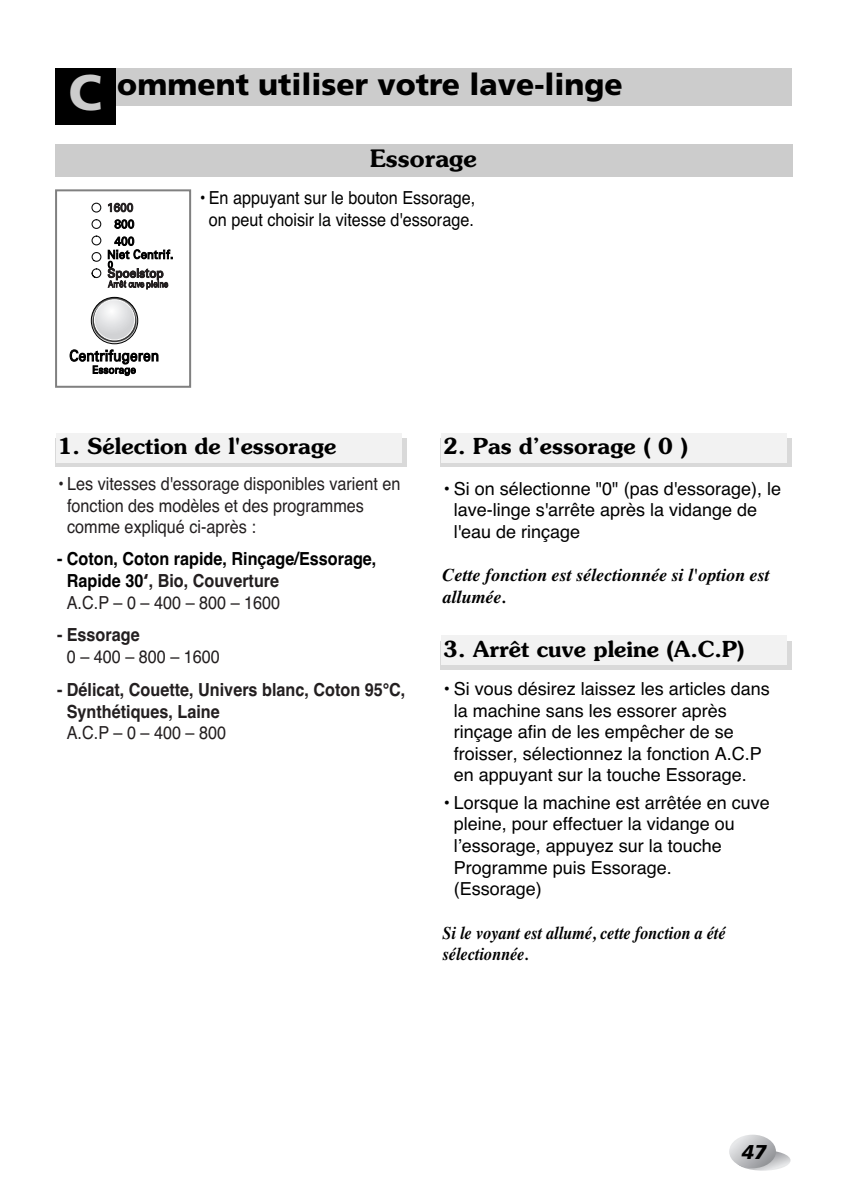
<style>
.page{position:relative;width:850px;height:1190px;background:#fff}
.page>*{position:absolute;margin:0;border:0;box-sizing:border-box;transform-origin:0 0}
.t1{font:900 30px "Frutiger";color:#000}
.t2{font:600 24px "Souvenir";color:#000}
.t3{font:600 22px "Souvenir";color:#000}
.t4{font:italic 900 20px "Frutiger";color:#000}
.t5{font:18px/21.6px "Helvetica";color:#000}
.t6{font:18px/21.6px "Helvetica";color:#231f20;scale:.9 1}
.t7{font:700 18px/21.6px "Helvetica";color:#000;scale:.9 1}
.t8{font:700 18px/21.6px "Helvetica";color:#231f20;scale:.9 1}
.t9{font:18px/21.6px "Helvetica";color:#000;text-align:center;scale:.9 1}
.t10{font:italic 700 18px/21.6px "Times";color:#000;scale:.9 1}
.t11{font:italic 700 18px/21.6px "Times";color:#000}
.s1{font-size:50px;color:#ccc}
.s2{font-family:"Univers";font-weight:900;color:#231f20}
.s3{color:#231f20}
.s4{font-weight:400;color:#231f20}
</style>
<div class="page">
<svg style="left:736px;top:1150px;width:55px;height:21px"></svg>
<svg style="left:729px;top:1135px;width:47px;height:33px"></svg>
<div style="left:55px;top:68px;width:736px;height:37px;background:#ccc"></div>
<div style="left:55px;top:68px;width:60px;height:57px;background:#000"></div>
<div style="left:55px;top:144px;width:737px;height:33px;background:#ccc"></div>
<svg style="left:91px;top:297px;width:47px;height:47px"></svg>
<div style="left:91px;top:297px;width:47px;height:47px;border:1px solid #000;border-radius:50%"></div>
<svg style="left:91px;top:202px;width:11px;height:77px"></svg>
<svg style="left:70px;top:350px;width:88px;height:26px"></svg>
<svg style="left:115px;top:220px;width:18px;height:9px"></svg>
<svg style="left:128px;top:220px;width:6px;height:9px"></svg>
<svg style="left:108px;top:237px;width:64px;height:52px"></svg>
<div style="left:127px;top:203px;width:6px;height:9px;border:1px solid #231f20;border-radius:50%"></div>
<svg style="left:108px;top:203px;width:24px;height:9px"></svg>
<div style="left:121px;top:203px;width:5px;height:9px;border:1px solid #231f20;border-radius:50%"></div>
<div style="left:55px;top:189px;width:136px;height:199px;border:2px solid #808080"></div>
<div style="left:441px;top:641px;width:351px;height:29px;background:#d9d9d9"></div>
<div style="left:441px;top:636px;width:346px;height:29px;background:#f2f2f2"></div>
<div style="left:55px;top:438px;width:352px;height:29px;background:linear-gradient(to right,#e6e6e6,#e5e5e5)"></div>
<div style="left:56px;top:433px;width:346px;height:29px;background:#f2f2f2"></div>
<div style="left:441px;top:438px;width:351px;height:29px;background:linear-gradient(to right,#e6e6e6,#e5e5e5)"></div>
<div style="left:441px;top:433px;width:346px;height:29px;background:#f2f2f2"></div>
<h1 class="t1" style="left:69px;top:72px;width:556px"><span class="s1">C</span> omment utiliser votre lave-linge</h1>
<h2 class="t2" style="left:370px;top:149px;width:109px">Essorage</h2>
<p class="t9" style="left:199px;top:189px;width:309px">• En appuyant sur le bouton Essorage, on peut choisir la vitesse d'essorage.</p>
<p class="t3" style="left:58px;top:437px;width:280px">1. Sélection de l'essorage</p>
<p class="t3" style="left:443px;top:437px;width:247px">2. Pas d’essorage ( 0 )</p>
<p class="t5" style="left:454px;top:479px;width:329px;text-indent:-11px">• Si on sélectionne "0" (pas d'essorage), le lave-linge s'arrête après la vidange de l'eau de rinçage</p>
<p class="t11" style="left:443px;top:566px;width:329px">Cette fonction est sélectionnée si l'option est allumée.</p>
<p class="t6" style="left:67px;top:475px;width:372px;text-indent:-10px">• Les vitesses d'essorage disponibles varient en fonction des modèles et des programmes comme expliqué ci-après :</p>
<p class="t7" style="left:67px;top:550px;width:346px;text-indent:-10px">- Coton, Coton rapide, Rinçage/Essorage,<br>Rapide 30<span class="s2">‘</span><span class="s3">, Bio, Couverture<br></span><span class="s4">A.C.P – 0 – 400 – 800 – 1600</span></p>
<p class="t8" style="left:57px;top:626px;width:93px">- Essorage</p>
<p class="t6" style="left:67px;top:648px;width:172px">0 – 400 – 800 – 1600</p>
<p class="t8" style="left:67px;top:681px;width:378px;text-indent:-10px">- Délicat, Couette, Univers blanc, Coton 95°C,<br>Synthétiques, Laine</p>
<p class="t6" style="left:67px;top:724px;width:179px">A.C.P – 0 – 400 – 800</p>
<p class="t3" style="left:443px;top:640px;width:303px">3. Arrêt cuve pleine (A.C.P)</p>
<p class="t5" style="left:454px;top:680px;width:318px;text-indent:-11px">• Si vous désirez laissez les articles dans la machine sans les essorer après rinçage afin de les empêcher de se froisser, sélectionnez la fonction A.C.P en appuyant sur la touche Essorage.</p>
<p class="t5" style="left:454px;top:793px;width:318px;text-indent:-11px">• Lorsque la machine est arrêtée en cuve pleine, pour effectuer la vidange ou l’essorage, appuyez sur la touche<br>Programme puis Essorage.<br>(Essorage)</p>
<p class="t10" style="left:443px;top:923px;width:316px">Si le voyant est allumé, cette fonction a été sélectionnée.</p>
<p class="t4" style="left:742px;top:1144px;width:26px">47</p>
</div>
